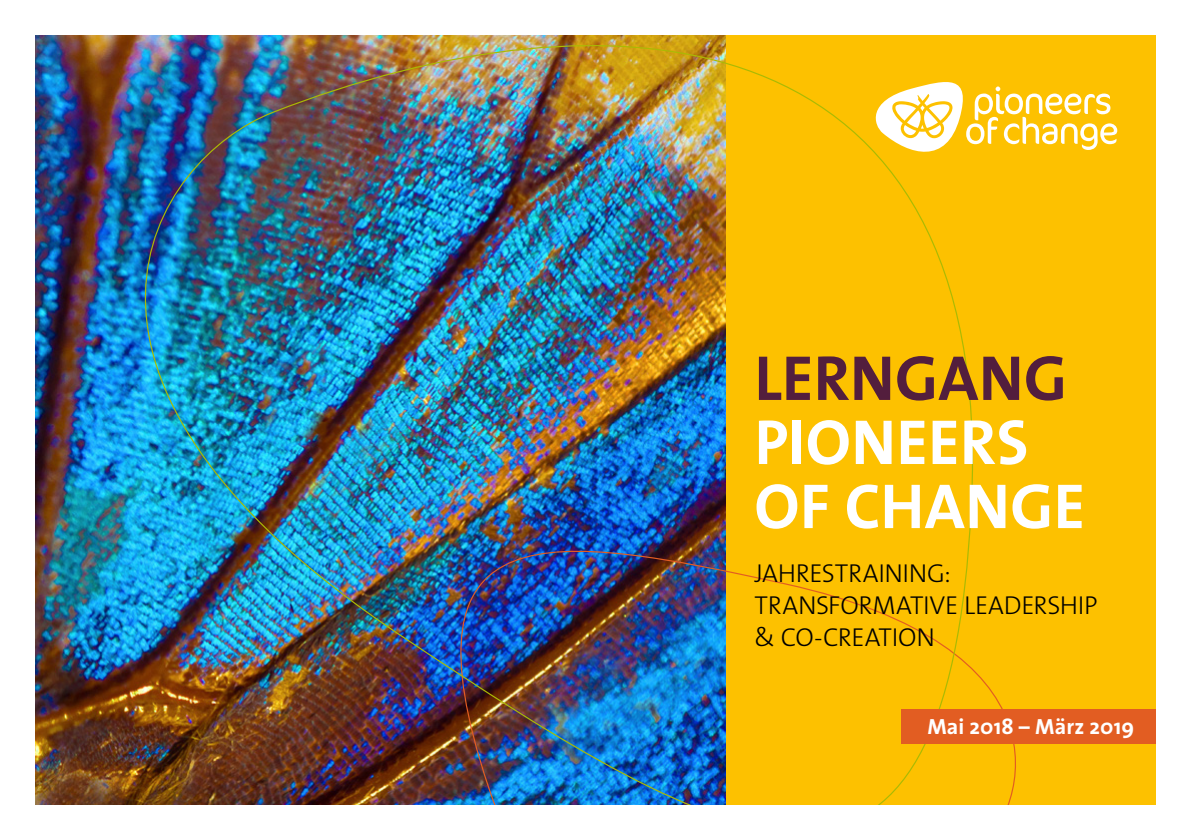
<style>
.page{position:relative;width:1191px;height:840px;background:#fff}
.page>*{position:absolute;margin:0;border:0;box-sizing:border-box;transform-origin:0 0}
.t1{font:700 64px "The Sans";letter-spacing:.005em;color:#fff}
.t2{font:700 64px "The Sans";letter-spacing:.005em;color:#531e3d}
.t3{font:300 26px/32px "The Sans";letter-spacing:-.01em;color:#000}
.t4{font:700 22px "The Sans";letter-spacing:.005em;color:#fff}
</style>
<div class="page">
<div style="left:726px;top:34px;width:431px;height:771px;background:#fdc100"></div>
<svg style="left:995px;top:86px;width:122px;height:64px"></svg>
<img style="left:35px;top:34px;width:960px;height:771px">
<div style="left:901px;top:709px;width:256px;height:34px;background:#e25d22"></div>
<h1 class="t2" style="left:754px;top:324px;width:314px">LERNGANG</h1>
<h1 class="t1" style="left:754px;top:388px;width:133px">PIONEER</h1>
<h1 class="t1" style="left:996px;top:388px;width:34px">S</h1>
<h1 class="t1" style="left:754px;top:452px;width:211px">OF CHANGE</h1>
<p class="t3" style="left:754px;top:556px;width:344px">JAHRESTRAINING:<br>TRANSFORMATIVE LEADERSHIP &amp; CO-CREATION</p>
<p class="t4" style="left:927px;top:707px;width:208px">MAI 2018 – MÄRZ 2019</p>
</div>
